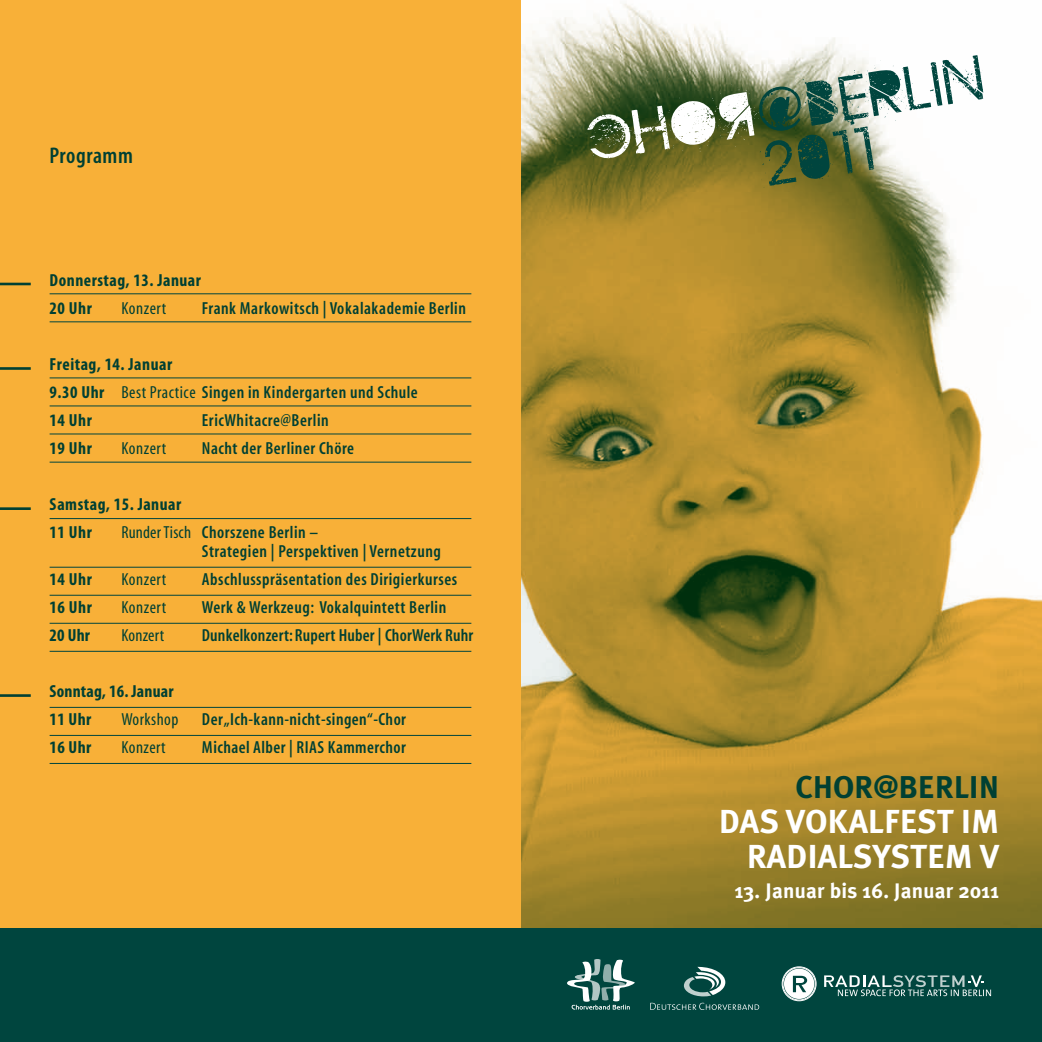
<style>
.page{position:relative;width:1042px;height:1042px;background:#fff}
.page>*{position:absolute;margin:0;border:0;box-sizing:border-box;transform-origin:0 0}
.t1{font:700 33.25px/35px "Meta Plus";letter-spacing:.025em;color:#fff;text-align:right}
.t2{font:700 31.5px "Meta Plus";color:#004033}
.t3{font:22.75px "Myriad MM 565 300";letter-spacing:-.095em;color:#004033}
.t4{font:700 21px "Meta Plus";letter-spacing:.01em;color:#fff}
.t5{font:17.5px/19.2px "Myriad MM 565 300";letter-spacing:-.075em;color:#004033}
.t6{font:700 condensed 17.5px/28px "Myriad Pro";letter-spacing:.03em;color:#004033}
.t7{font:17.5px "Myriad MM 565 300";letter-spacing:-.095em;color:#004033}
.t8{font:17.5px "Myriad MM 565 300";letter-spacing:-.11em;color:#004033}
.t9{font:17.5px "Myriad MM 565 300";letter-spacing:-.055em;color:#004033}
.t10{font:17.5px "Myriad MM 400 300";letter-spacing:-.11em;color:#004033}
.t11{font:700 condensed 17.5px/28px "Myriad Pro";letter-spacing:.01em;color:#004033}
.t12{font:17.5px "Myriad MM 565 300";letter-spacing:-.04em;color:#004033}
.t13{font:17.5px "Myriad MM 400 300";letter-spacing:-.13em;color:#004033}
.s1{font-family:"Myriad Pro";font-weight:700;font-stretch:condensed}
.s2{font-family:"Myriad MM 400 300"}
</style>
<div class="page">
<div style="left:0;top:0;width:521px;height:962px;background:#f8b038"></div>
<img style="left:521px;top:3px;width:521px;height:926px">
<div style="left:0;top:929px;width:1042px;height:113px;background:#00453e"></div>
<svg style="left:567px;top:959px;width:68px;height:50px"></svg>
<svg style="left:824px;top:975px;width:167px;height:21px"></svg>
<div style="left:782px;top:966px;width:34px;height:35px;border:1px solid #fff;border-radius:50%"></div>
<svg style="left:784px;top:968px;width:30px;height:31px"></svg>
<svg style="left:684px;top:967px;width:41px;height:29px"></svg>
<svg style="left:650px;top:1003px;width:109px;height:7px"></svg>
<svg style="left:585px;top:55px;width:398px;height:132px"></svg>
<hr style="left:0;top:283px;width:31px;height:2px;background:#004033">
<hr style="left:0;top:367px;width:31px;height:3px;background:#004033">
<hr style="left:0;top:507px;width:31px;height:3px;background:#004033">
<hr style="left:0;top:694px;width:31px;height:3px;background:#004033">
<hr style="left:50px;top:293px;width:421px;height:1px;background:#00453e">
<hr style="left:50px;top:321px;width:421px;height:1px;background:#00453e">
<hr style="left:50px;top:377px;width:421px;height:1px;background:#00453e">
<hr style="left:50px;top:405px;width:421px;height:1px;background:#00453e">
<hr style="left:50px;top:433px;width:421px;height:1px;background:#00453e">
<hr style="left:50px;top:462px;width:421px;height:1px;background:#00453e">
<hr style="left:50px;top:518px;width:421px;height:1px;background:#00453e">
<hr style="left:50px;top:567px;width:421px;height:1px;background:#00453e">
<hr style="left:50px;top:595px;width:421px;height:1px;background:#00453e">
<hr style="left:50px;top:623px;width:421px;height:1px;background:#00453e">
<hr style="left:50px;top:651px;width:421px;height:1px;background:#00453e">
<hr style="left:50px;top:707px;width:421px;height:1px;background:#00453e">
<hr style="left:50px;top:735px;width:421px;height:1px;background:#00453e">
<hr style="left:50px;top:763px;width:421px;height:1px;background:#00453e">
<h3 class="t3" style="left:50px;top:144px;width:89px">Programm</h3>
<p class="t6" style="left:50px;top:266px;width:153px">Donnerstag, 13. Januar<br>20 Uhr</p>
<p class="t10" style="left:121px;top:300px;width:48px">Konzert</p>
<p class="t9" style="left:202px;top:300px;width:268px">Frank Markowitsch | Vokalakademie Berlin</p>
<p class="t6" style="left:50px;top:350px;width:124px">Freitag, 14. Januar</p>
<p class="t5" style="left:50px;top:383px;width:371px"><span class="s1">9.30 Uhr</span> <span class="s2">Best Practice</span> Singen in Kindergarten und Schule</p>
<p class="t6" style="left:50px;top:406px;width:44px">14 Uhr</p>
<p class="t12" style="left:202px;top:412px;width:130px">EricWhitacre@Berlin</p>
<p class="t6" style="left:50px;top:434px;width:44px">19 Uhr</p>
<p class="t10" style="left:121px;top:440px;width:48px">Konzert</p>
<p class="t5" style="left:202px;top:439px;width:156px">Nacht der Berliner Chöre</p>
<p class="t6" style="left:50px;top:490px;width:133px">Samstag, 15. Januar<br>11 Uhr</p>
<p class="t5" style="left:202px;top:523px;width:243px;text-indent:-80px"><span class="s2">RunderTisch</span> Chorszene Berlin –<br>Strategien | Perspektiven | Vernetzung</p>
<p class="t6" style="left:50px;top:565px;width:44px">14 Uhr</p>
<p class="t10" style="left:121px;top:571px;width:48px">Konzert</p>
<p class="t5" style="left:202px;top:571px;width:258px">Abschlusspräsentation des Dirigierkurses</p>
<p class="t6" style="left:50px;top:593px;width:44px">16 Uhr</p>
<p class="t10" style="left:121px;top:599px;width:48px">Konzert</p>
<p class="t5" style="left:202px;top:599px;width:248px">Werk &amp; Werkzeug: Vokalquintett Berlin</p>
<p class="t6" style="left:50px;top:621px;width:42px">20 Uhr</p>
<p class="t13" style="left:121px;top:627px;width:46px">Konzert</p>
<p class="t8" style="left:202px;top:627px;width:274px">Dunkelkonzert: Rupert Huber | ChorWerk Ruhr</p>
<p class="t11" style="left:50px;top:677px;width:125px">Sonntag, 16. Januar<br>11 Uhr</p>
<p class="t7" style="left:121px;top:711px;width:287px"><span class="s2">Workshop</span> Der „Ich-kann-nicht-singen“-Chor</p>
<p class="t6" style="left:50px;top:733px;width:43px">16 Uhr</p>
<p class="t10" style="left:121px;top:739px;width:47px">Konzert</p>
<p class="t5" style="left:202px;top:739px;width:206px">Michael Alber | RIAS Kammerchor</p>
<h2 class="t2" style="left:795px;top:769px;width:205px">CHOR@BERLIN</h2>
<h1 class="t1" style="left:719px;top:804px;width:282px">DAS VOKALFEST IM<br>RADIALSYSTEM V</h1>
<p class="t4" style="left:735px;top:878px;width:266px">13. JANUAR BIS 16. JANUAR 2011</p>
</div>
